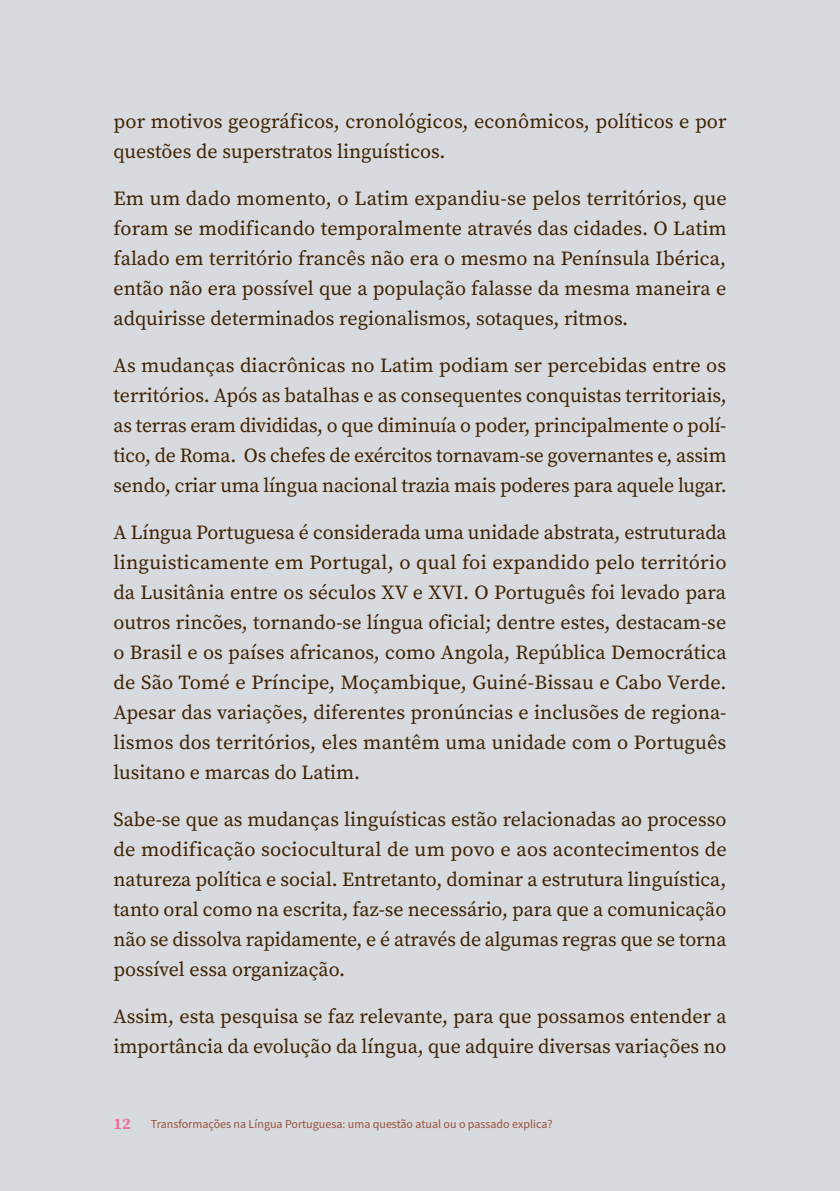
<style>
.page{position:relative;width:840px;height:1191px;background:#fff}
.page>*{position:absolute;margin:0;border:0;box-sizing:border-box;transform-origin:0 0}
.corpo_texto_UEMG{font:20px/30px "Source Serif Pro";color:#402200;text-align:justify}
.t1{font:700 16px "Source Serif Pro";color:#ef6d9a}
.t2{font:12px "Source Sans Pro";color:#994f38}
</style>
<div class="page">
<div style="left:0;top:0;width:839px;height:1191px;background:#d7dadf"></div>
<p class="corpo_texto_UEMG" style="left:113px;top:106px;width:614px">por motivos geográficos, cronológicos, econômicos, políticos e por questões de superstratos linguísticos.</p>
<p class="corpo_texto_UEMG" style="left:113px;top:183px;width:614px">Em um dado momento, o Latim expandiu-se pelos territórios, que foram se modificando temporalmente através das cidades. O Latim falado em território francês não era o mesmo na Península Ibérica, então não era possível que a população falasse da mesma maneira e adquirisse determinados regionalismos, sotaques, ritmos.</p>
<p class="corpo_texto_UEMG" style="left:113px;top:350px;width:614px">As mudanças diacrônicas no Latim podiam ser percebidas entre os territórios. Após as batalhas e as consequentes conquistas territoriais, as terras eram divididas, o que diminuía o poder, principalmente o polí&shy;tico, de Roma. Os chefes de exércitos tornavam-se governantes e, assim sendo, criar uma língua nacional trazia mais poderes para aquele lugar.</p>
<p class="corpo_texto_UEMG" style="left:113px;top:517px;width:614px">A Língua Portuguesa é considerada uma unidade abstrata, estruturada linguisticamente em Portugal, o qual foi expandido pelo território da Lusitânia entre os séculos XV e XVI. O Português foi levado para outros rincões, tornando-se língua oficial; dentre estes, destacam-se o Brasil e os países africanos, como Angola, República Democrática de São Tomé e Príncipe, Moçambique, Guiné-Bissau e Cabo Verde.<br>Apesar das variações, diferentes pronúncias e inclusões de regiona&shy;lismos dos territórios, eles mantêm uma unidade com o Português lusitano e marcas do Latim.</p>
<p class="corpo_texto_UEMG" style="left:113px;top:804px;width:614px">Sabe-se que as mudanças linguísticas estão relacionadas ao processo de modificação sociocultural de um povo e aos acontecimentos de natureza política e social. Entretanto, dominar a estrutura linguística, tanto oral como na escrita, faz-se necessário, para que a comunicação não se dissolva rapidamente, e é através de algumas regras que se torna possível essa organização.</p>
<p class="corpo_texto_UEMG" style="left:113px;top:1001px;width:614px">Assim, esta pesquisa se faz relevante, para que possamos entender a importância da evolução da língua, que adquire diversas variações no</p>
<p class="t1" style="left:113px;top:1112px;width:19px">12</p>
<p class="t2" style="left:151px;top:1116px;width:403px">Transformações na Língua Portuguesa: uma questão atual ou o passado explica?</p>
</div>
